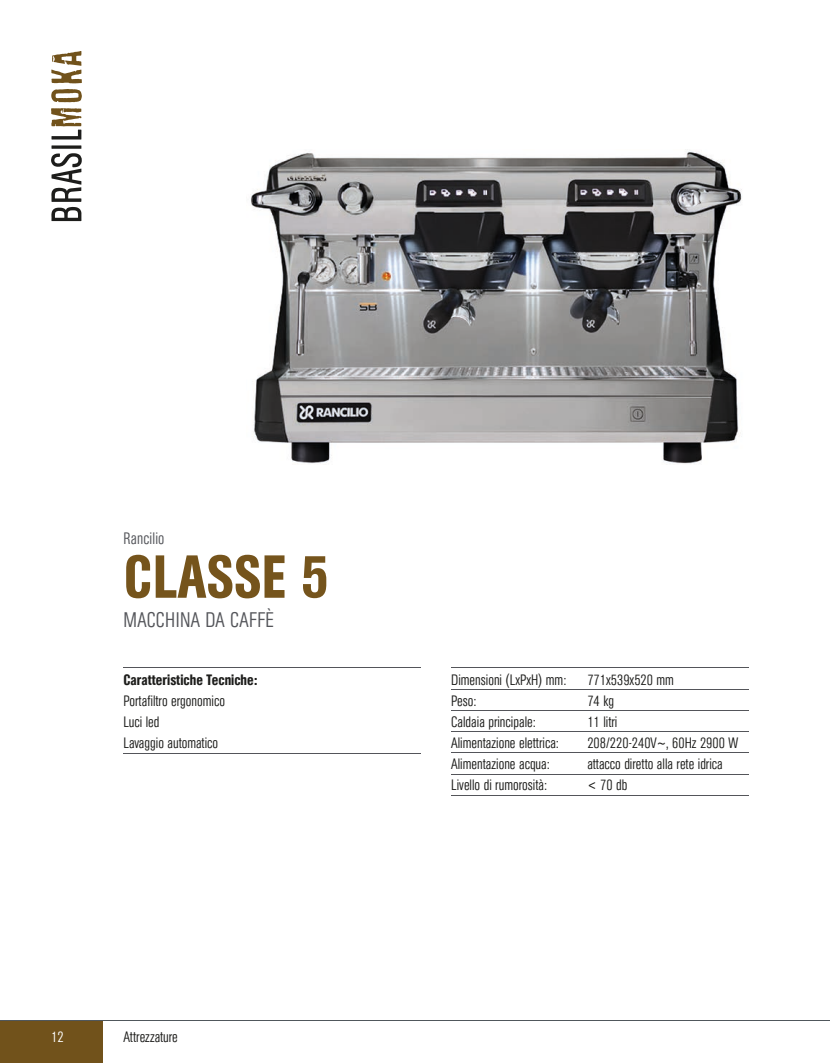
<style>
.page{position:relative;width:830px;height:1063px;background:#fff}
.page>*{position:absolute;margin:0;border:0;box-sizing:border-box;transform-origin:0 0}
.t1{font:500 condensed 60px "AG Book Pro";color:#75541c}
.t2{font:300 condensed 21px "AG Book Pro";color:#54555a}
.t3{font:300 condensed 16.5px "AG Book Pro";letter-spacing:.01em;color:#54555a}
.t4{font:300 condensed 15px/21.1px "AG Book Pro";color:#1d1d1b}
.t5{font:500 condensed 15px "AG Book Pro";color:#1d1d1b}
.t6{font:300 condensed 15px "AG Book Pro";color:#fff}
</style>
<div class="page">
<div style="left:0;top:1020px;width:102px;height:43px;background:#71521b"></div>
<svg style="left:51px;top:51px;width:31px;height:32px"></svg>
<svg style="left:51px;top:89px;width:31px;height:13px"></svg>
<svg style="left:51px;top:108px;width:31px;height:113px"></svg>
<hr style="left:0;top:1020px;width:829px;height:1px;background:#50575c">
<hr style="left:123px;top:668px;width:298px;height:1px;background:#54555a">
<hr style="left:123px;top:753px;width:298px;height:1px;background:#54555a">
<img style="left:251px;top:150px;width:491px;height:314px">
<hr style="left:451px;top:668px;width:297px;height:1px;background:#54555a">
<hr style="left:451px;top:689px;width:297px;height:1px;background:#54555a">
<hr style="left:451px;top:710px;width:297px;height:1px;background:#54555a">
<hr style="left:451px;top:731px;width:297px;height:1px;background:#54555a">
<hr style="left:451px;top:753px;width:297px;height:1px;background:#54555a">
<hr style="left:451px;top:774px;width:297px;height:1px;background:#54555a">
<hr style="left:451px;top:795px;width:297px;height:1px;background:#54555a">
<p class="t3" style="left:123px;top:527px;width:43px">Rancilio</p>
<h1 class="t1" style="left:124px;top:538px;width:207px">CLASSE 5</h1>
<h2 class="t2" style="left:123px;top:606px;width:152px">MACCHINA DA CAFFÈ</h2>
<p class="t5" style="left:123px;top:670px;width:135px">Caratteristiche Tecniche:</p>
<p class="t4" style="left:123px;top:690px;width:103px">Portafiltro ergonomico<br>Luci led<br>Lavaggio automatico</p>
<p class="t6" style="left:51px;top:1027px;width:14px">12</p>
<p class="t4" style="left:123px;top:1026px;width:56px">Attrezzature</p>
<p class="t4" style="left:451px;top:669px;width:116px">Dimensioni (LxPxH) mm:</p>
<p class="t4" style="left:587px;top:669px;width:88px">771x539x520 mm</p>
<p class="t4" style="left:451px;top:690px;width:27px">Peso:</p>
<p class="t4" style="left:587px;top:690px;width:28px">74 kg</p>
<p class="t4" style="left:451px;top:711px;width:86px">Caldaia principale:</p>
<p class="t4" style="left:587px;top:711px;width:32px">11 litri</p>
<p class="t4" style="left:451px;top:732px;width:109px">Alimentazione elettrica:</p>
<p class="t4" style="left:587px;top:732px;width:152px">208/220-240V~, 60Hz 2900 W</p>
<p class="t4" style="left:451px;top:753px;width:100px">Alimentazione acqua:</p>
<p class="t4" style="left:587px;top:753px;width:137px">attacco diretto alla rete idrica</p>
<p class="t4" style="left:451px;top:774px;width:97px">Livello di rumorosità:</p>
<p class="t4" style="left:587px;top:774px;width:42px">&lt; 70 db</p>
</div>
